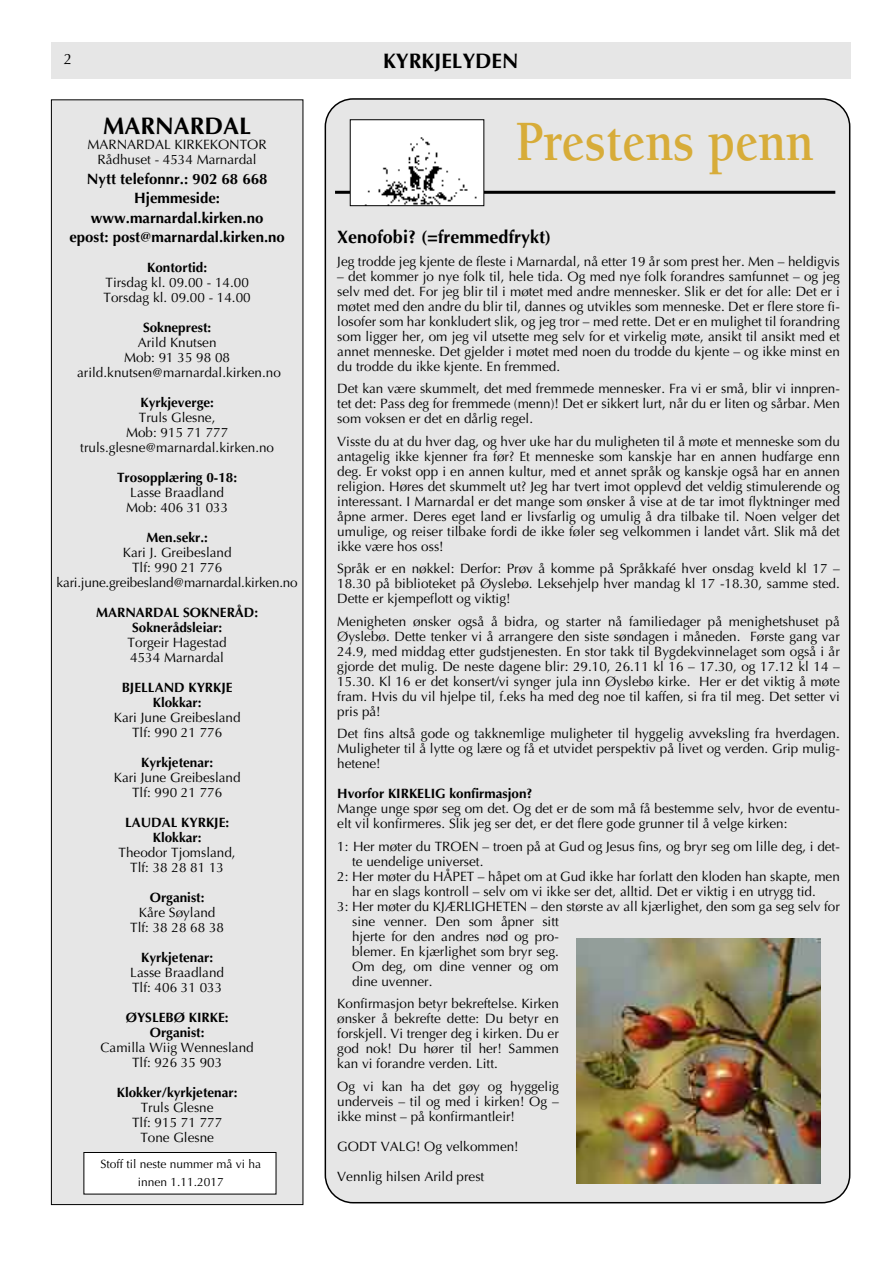
<style>
.page{position:relative;width:893px;height:1263px;background:#fff}
.page>*{position:absolute;margin:0;border:0;box-sizing:border-box;transform-origin:0 0}
.t1{font:700 58.5px "Berkeley LT";color:#d7ac39;scale:.85 1}
.t2{font:700 24px "Optima LT Std";color:#000}
.t3{font:700 21px "Optima LT Std";color:#000}
.t4{font:700 18px "Optima LT Std";color:#000}
.t5{font:700 15px/19.5px "Optima LT Std";color:#000;text-align:center}
.t6{font:15px "Optima LT Std";color:#000}
.t7{font:13.5px/15px "Optima LT Std";color:#000;text-align:center}
.t8{font:700 13.5px/15px "Optima LT Std";color:#000;text-align:center}
.t9{font:12px/18px "Optima LT Std";color:#000;text-align:center}
</style>
<div class="page">
<div style="left:325px;top:98px;width:525px;height:1105px;background:#e6e6e6"></div>
<hr style="left:335px;top:191px;width:500px;height:3px;background:#000">
<div style="left:52px;top:100px;width:251px;height:1104px;background:#e6e6e6"></div>
<div style="left:84px;top:1153px;width:192px;height:41px;background:#fff"></div>
<div style="left:84px;top:1152px;width:192px;height:42px;border:1px solid #000"></div>
<img style="left:352px;top:121px;width:130px;height:83px">
<div style="left:350px;top:119px;width:134px;height:87px;border:1px solid #000"></div>
<div style="left:51px;top:43px;width:799px;height:36px;background:#e6e6e6"></div>
<img style="left:577px;top:938px;width:244px;height:245px">
<p class="t6" style="left:64px;top:53px;width:10px">2</p>
<h3 class="t3" style="left:383px;top:52px;width:137px">KYRKJELYDEN</h3>
<h2 class="t2" style="left:103px;top:116px;width:150px">MARNARDAL</h2>
<p class="t7" style="left:88px;top:139px;width:181px">MARNARDAL KIRKEKONTOR<br>Rådhuset - 4534 Marnardal</p>
<p class="t5" style="left:69px;top:170px;width:217px">Nytt telefonnr.: 902 68 668<br>Hjemmeside: www.marnardal.kirken.no<br>epost: post@marnardal.kirken.no</p>
<p class="t8" style="left:147px;top:262px;width:62px">Kontortid:</p>
<p class="t7" style="left:104px;top:277px;width:149px;text-align:left">Tirsdag kl. 09.00 - 14.00<br>Torsdag kl. 09.00 - 14.00</p>
<p class="t8" style="left:143px;top:322px;width:70px">Sokneprest:</p>
<p class="t7" style="left:77px;top:337px;width:205px">Arild Knutsen<br>Mob: 91 35 98 08 arild.knutsen@marnardal.kirken.no</p>
<p class="t8" style="left:140px;top:397px;width:75px">Kyrkjeverge:</p>
<p class="t7" style="left:80px;top:412px;width:195px">Truls Glesne,<br>Mob: 915 71 777 truls.glesne@marnardal.kirken.no</p>
<p class="t8" style="left:117px;top:472px;width:122px">Trosopplæring 0-18:</p>
<p class="t7" style="left:126px;top:487px;width:104px">Lasse Braadland<br>Mob: 406 31 033</p>
<p class="t8" style="left:146px;top:532px;width:63px">Men.sekr.:</p>
<p class="t7" style="left:57px;top:547px;width:243px">Kari J. Greibesland<br>Tlf: 990 21 776 kari.june.greibesland@marnardal.kirken.no</p>
<p class="t8" style="left:96px;top:607px;width:164px">MARNARDAL SOKNERÅD:<br>Soknerådsleiar:</p>
<p class="t7" style="left:128px;top:637px;width:101px;text-align:left">Torgeir Hagestad<br>4534 Marnardal</p>
<p class="t8" style="left:122px;top:682px;width:112px">BJELLAND KYRKJE<br>Klokkar:</p>
<p class="t7" style="left:114px;top:712px;width:128px">Kari June Greibesland<br>Tlf: 990 21 776</p>
<p class="t8" style="left:141px;top:757px;width:74px">Kyrkjetenar:</p>
<p class="t7" style="left:114px;top:772px;width:128px">Kari June Greibesland<br>Tlf: 990 21 776</p>
<p class="t8" style="left:125px;top:817px;width:106px">LAUDAL KYRKJE:<br>Klokkar:</p>
<p class="t7" style="left:119px;top:847px;width:119px">Theodor Tjomsland,<br>Tlf: 38 28 81 13</p>
<p class="t8" style="left:150px;top:892px;width:56px">Organist:</p>
<p class="t7" style="left:130px;top:907px;width:95px">Kåre Søyland<br>Tlf: 38 28 68 38</p>
<p class="t8" style="left:141px;top:952px;width:74px">Kyrkjetenar:</p>
<p class="t7" style="left:130px;top:967px;width:95px;text-align:left">Lasse Braadland<br>Tlf: 406 31 033</p>
<p class="t8" style="left:126px;top:1012px;width:104px">ØYSLEBØ KIRKE:<br>Organist:</p>
<p class="t7" style="left:101px;top:1042px;width:155px">Camilla Wiig Wennesland<br>Tlf: 926 35 903</p>
<p class="t8" style="left:117px;top:1087px;width:122px">Klokker/kyrkjetenar:</p>
<p class="t7" style="left:132px;top:1102px;width:92px">Truls Glesne<br>Tlf: 915 71 777<br>Tone Glesne</p>
<p class="t9" style="left:101px;top:1156px;width:162px">Stoff til neste nummer må vi ha innen 1.11.2017</p>
<h1 class="t1" style="left:515px;top:110px;width:353px">Prestens penn</h1>
<h3 class="t4" style="left:337px;top:230px;width:215px">Xenofobi? (=fremmedfrykt)</h3>
<p class="t7" style="left:337px;top:255px;width:504px">Jeg trodde jeg kjente de fleste i Marnardal, nå etter 19 år som prest her. Men – heldigvis</p>
<p class="t7" style="left:337px;top:270px;width:504px;text-align:justify">– det kommer jo nye folk til, hele tida. Og med nye folk forandres samfunnet – og jeg selv med det. For jeg blir til i møtet med andre mennesker. Slik er det for alle: Det er i møtet med den andre du blir til, dannes og utvikles som menneske. Det er flere store fi&shy;losofer som har konkludert slik, og jeg tror – med rette. Det er en mulighet til forandring som ligger her, om jeg vil utsette meg selv for et virkelig møte, ansikt til ansikt med et annet menneske. Det gjelder i møtet med noen du trodde du kjente – og ikke minst en du trodde du ikke kjente. En fremmed.</p>
<p class="t7" style="left:337px;top:382px;width:504px;text-align:justify">Det kan være skummelt, det med fremmede mennesker. Fra vi er små, blir vi innpren&shy;tet det: Pass deg for fremmede (menn)! Det er sikkert lurt, når du er liten og sårbar. Men som voksen er det en dårlig regel.</p>
<p class="t7" style="left:337px;top:435px;width:504px;text-align:justify">Visste du at du hver dag, og hver uke har du muligheten til å møte et menneske som du antagelig ikke kjenner fra før? Et menneske som kanskje har en annen hudfarge enn deg. Er vokst opp i en annen kultur, med et annet språk og kanskje også har en annen religion. Høres det skummelt ut? Jeg har tvert imot opplevd det veldig stimulerende og interessant. I Marnardal er det mange som ønsker å vise at de tar imot flyktninger med åpne armer. Deres eget land er livsfarlig og umulig å dra tilbake til. Noen velger det umulige, og reiser tilbake fordi de ikke føler seg velkommen i landet vårt. Slik må det ikke være hos oss!</p>
<p class="t7" style="left:337px;top:562px;width:504px;text-align:justify">Språk er en nøkkel: Derfor: Prøv å komme på Språkkafé hver onsdag kveld kl 17 – 18.30 på biblioteket på Øyslebø. Leksehjelp hver mandag kl 17 -18.30, samme sted.<br>Dette er kjempeflott og viktig!</p>
<p class="t7" style="left:337px;top:615px;width:504px;text-align:justify">Menigheten ønsker også å bidra, og starter nå familiedager på menighetshuset på Øyslebø. Dette tenker vi å arrangere den siste søndagen i måneden. Første gang var 24.9, med middag etter gudstjenesten. En stor takk til Bygdekvinnelaget som også i år gjorde det mulig. De neste dagene blir: 29.10, 26.11 kl 16 – 17.30, og 17.12 kl 14 – 15.30. Kl 16 er det konsert/vi synger jula inn Øyslebø kirke. Her er det viktig å møte fram. Hvis du vil hjelpe til, f.eks ha med deg noe til kaffen, si fra til meg. Det setter vi pris på!</p>
<p class="t7" style="left:337px;top:727px;width:504px;text-align:justify">Det fins altså gode og takknemlige muligheter til hyggelig avveksling fra hverdagen.<br>Muligheter til å lytte og lære og få et utvidet perspektiv på livet og verden. Grip mulig&shy;hetene!</p>
<p class="t8" style="left:337px;top:787px;width:197px">Hvorfor KIRKELIG konfirmasjon?</p>
<p class="t7" style="left:337px;top:802px;width:504px;text-align:left">Mange unge spør seg om det. Og det er de som må få bestemme selv, hvor de eventu&shy;elt vil konfirmeres. Slik jeg ser det, er det flere gode grunner til å velge kirken:</p>
<p class="t7" style="left:337px;top:840px;width:504px">1: Her møter du TROEN – troen på at Gud og Jesus fins, og bryr seg om lille deg, i det-</p>
<p class="t7" style="left:352px;top:855px;width:133px">te uendelige universet.</p>
<p class="t7" style="left:337px;top:870px;width:504px">2: Her møter du HÅPET – håpet om at Gud ikke har forlatt den kloden han skapte, men</p>
<p class="t7" style="left:352px;top:885px;width:465px">har en slags kontroll – selv om vi ikke ser det, alltid. Det er viktig i en utrygg tid.</p>
<p class="t7" style="left:337px;top:900px;width:504px">3: Her møter du KJÆRLIGHETEN – den største av all kjærlighet, den som ga seg selv for</p>
<p class="t7" style="left:352px;top:915px;width:208px">sine venner. Den som åpner sitt</p>
<p class="t7" style="left:352px;top:930px;width:208px">hjerte for den andres nød og pro-</p>
<p class="t7" style="left:352px;top:945px;width:208px">blemer. En kjærlighet som bryr seg.</p>
<p class="t7" style="left:352px;top:960px;width:208px">Om deg, om dine venner og om</p>
<p class="t7" style="left:352px;top:975px;width:82px">dine uvenner.</p>
<p class="t7" style="left:337px;top:997px;width:223px;text-align:justify">Konfirmasjon betyr bekreftelse. Kirken ønsker å bekrefte dette: Du betyr en forskjell. Vi trenger deg i kirken. Du er god nok! Du hører til her! Sammen kan vi forandre verden. Litt.</p>
<p class="t7" style="left:337px;top:1080px;width:223px;text-align:justify">Og vi kan ha det gøy og hyggelig underveis – til og med i kirken! Og – ikke minst – på konfirmantleir!</p>
<p class="t7" style="left:337px;top:1140px;width:183px">GODT VALG! Og velkommen!</p>
<p class="t7" style="left:337px;top:1170px;width:149px">Vennlig hilsen Arild prest</p>
</div>
